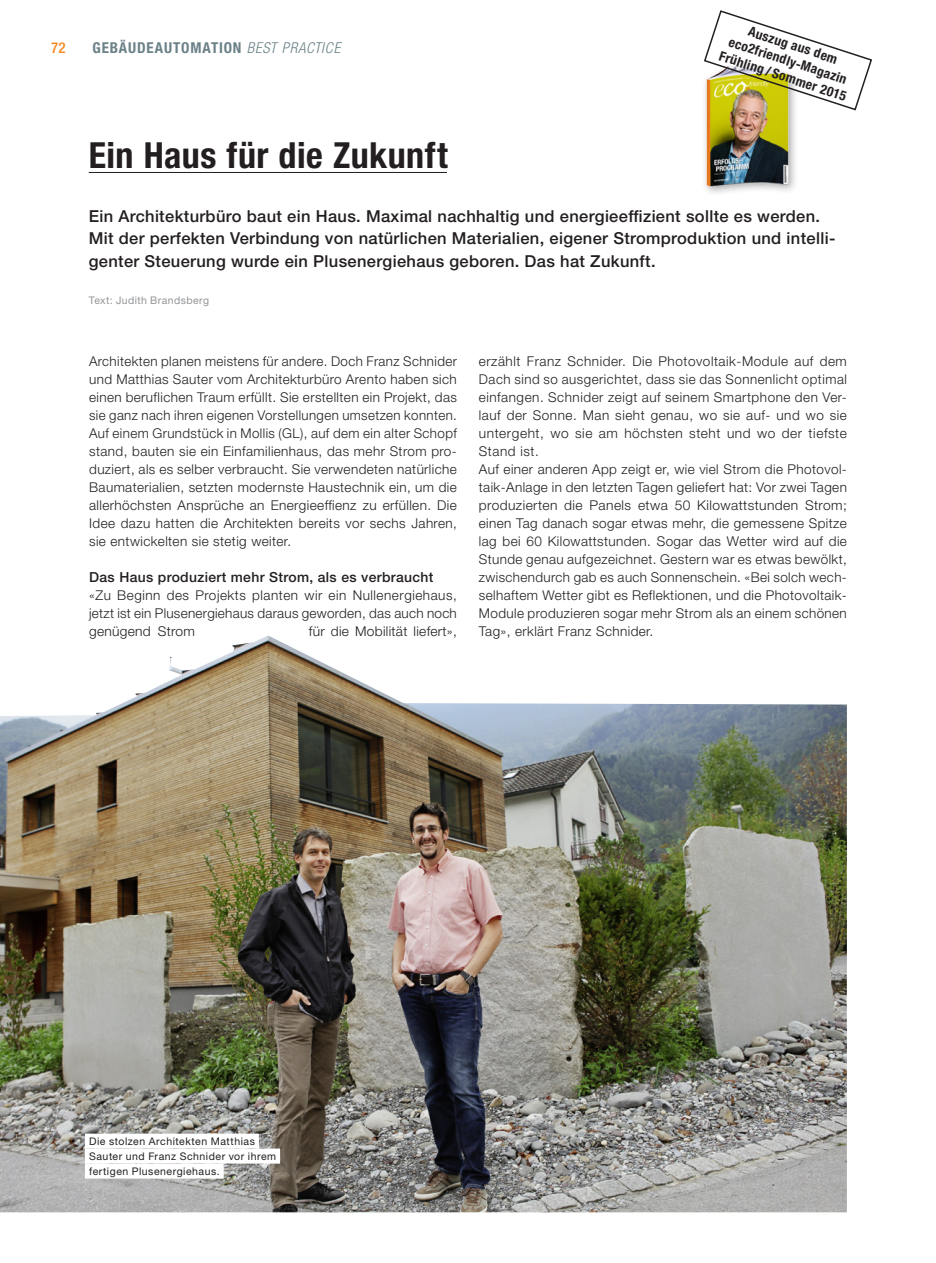
<style>
.page{position:relative;width:936px;height:1263px;background:#fff}
.page>*{position:absolute;margin:0;border:0;box-sizing:border-box;transform-origin:0 0}
._02_Titel{font:700 condensed 36px "Helvetica Neue LT Std";letter-spacing:.015em;color:#231f20}
._03_Lead{font:500 16.5px/22.5px "Helvetica Neue LT Std";letter-spacing:.02em;color:#231f20}
.t1{font:700 condensed 15px "Helvetica Neue LT Std";letter-spacing:.055em;color:#6b8188}
._01_Obertitel{font:500 condensed 15px "Helvetica Neue LT Std";color:#f6891f}
._04_Untertitel{font:500 13.8px "Helvetica Neue LT Std";letter-spacing:.025em;color:#231f20}
._05_Lauftext{font:300 13.5px/18px "Helvetica Neue LT Std";letter-spacing:.03em;color:#231f20;text-align:justify}
.Copytext{font:700 condensed 13.5px "Helvetica Neue LT Std";color:#231f20}
._06a_Bildlegende_Lin{font:10.5px "Helvetica Neue LT Std";letter-spacing:.045em;color:#231f20}
._08a_Text_Autor{font:10.5px "Helvetica Neue LT Std";letter-spacing:.04em;color:#939598}
.s1{font-weight:300;font-style:italic}
</style>
<div class="page">
<hr style="left:89px;top:172px;width:358px;height:1px;background:#231f20">
<img style="left:0;top:635px;width:846px;height:577px">
<div style="left:85px;top:1133px;width:174px;height:15px;background:#fff"></div>
<div style="left:85px;top:1148px;width:195px;height:15px;background:#fff"></div>
<div style="left:85px;top:1163px;width:139px;height:15px;background:#fff"></div>
<div style="left:701px;top:62px;width:97px;height:136px;background:#231f20;opacity:.4"></div>
<img style="left:701px;top:62px;width:91px;height:134px">
<svg style="left:703px;top:10px;width:170px;height:101px"></svg>
<p class="_01_Obertitel" style="left:51px;top:39px;width:16px">72</p>
<p class="t1" style="left:92px;top:39px;width:249px">GEBÄUDEAUTOMATION <span class="s1">BEST PRACTICE</span></p>
<p class="_02_Titel" style="left:89px;top:133px;width:360px">Ein Haus für die Zukunft</p>
<p class="Copytext" style="left:751px;top:23px;width:94px;rotate:18deg">Auszug aus dem</p>
<p class="Copytext" style="left:732px;top:34px;width:125px;rotate:18deg">eco2friendly-Magazin</p>
<p class="Copytext" style="left:722px;top:47px;width:135px;rotate:18deg">Frühling / Sommer 2015</p>
<p class="_03_Lead" style="left:89px;top:205px;width:748px">Ein Architekturbüro baut ein Haus. Maximal nachhaltig und energieeffizient sollte es werden.<br>Mit der perfekten Verbindung von natürlichen Materialien, eigener Stromproduktion und intelli&shy;genter Steuerung wurde ein Plusenergiehaus geboren. Das hat Zukunft.</p>
<p class="_08a_Text_Autor" style="left:89px;top:294px;width:122px">Text: Judith Brandsberg</p>
<p class="_05_Lauftext" style="left:89px;top:352px;width:369px">Architekten planen meistens für andere. Doch Franz Schnider und Matthias Sauter vom Architekturbüro Arento haben sich einen beruflichen Traum erfüllt. Sie erstellten ein Projekt, das sie ganz nach ihren eigenen Vorstellungen umsetzen konnten.<br>Auf einem Grundstück in Mollis (GL), auf dem ein alter Schopf stand, bauten sie ein Einfamilienhaus, das mehr Strom pro&shy;duziert, als es selber verbraucht. Sie verwendeten natürliche Baumaterialien, setzten modernste Haustechnik ein, um die allerhöchsten Ansprüche an Energieeffienz zu erfüllen. Die Idee dazu hatten die Architekten bereits vor sechs Jahren, sie entwickelten sie stetig weiter.</p>
<p class="_04_Untertitel" style="left:89px;top:569px;width:346px">Das Haus produziert mehr Strom, als es verbraucht</p>
<p class="_05_Lauftext" style="left:89px;top:586px;width:369px">«Zu Beginn des Projekts planten wir ein Nullenergiehaus, jetzt ist ein Plusenergiehaus daraus geworden, das auch noch genügend Strom</p>
<p class="_05_Lauftext" style="left:309px;top:622px;width:149px">für die Mobilität liefert»,</p>
<p class="_05_Lauftext" style="left:479px;top:352px;width:369px">erzählt Franz Schnider. Die Photovoltaik-Module auf dem Dach sind so ausgerichtet, dass sie das Sonnenlicht optimal einfangen. Schnider zeigt auf seinem Smartphone den Ver&shy;lauf der Sonne. Man sieht genau, wo sie auf- und wo sie untergeht, wo sie am höchsten steht und wo der tiefste Stand ist.</p>
<p class="_05_Lauftext" style="left:479px;top:460px;width:369px">Auf einer anderen App zeigt er, wie viel Strom die Photovol&shy;taik-Anlage in den letzten Tagen geliefert hat: Vor zwei Tagen produzierten die Panels etwa 50 Kilowattstunden Strom; einen Tag danach sogar etwas mehr, die gemessene Spitze lag bei 60 Kilowattstunden. Sogar das Wetter wird auf die Stunde genau aufgezeichnet. Gestern war es etwas bewölkt, zwischendurch gab es auch Sonnenschein. «Bei solch wech&shy;selhaftem Wetter gibt es Reflektionen, und die Photovoltaik-Module produzieren sogar mehr Strom als an einem schönen Tag», erklärt Franz Schnider.</p>
<p class="_06a_Bildlegende_Lin" style="left:89px;top:1135px;width:167px">Die stolzen Architekten Matthias</p>
<p class="_06a_Bildlegende_Lin" style="left:89px;top:1150px;width:188px">Sauter und Franz Schnider vor ihrem</p>
<p class="_06a_Bildlegende_Lin" style="left:89px;top:1165px;width:132px">fertigen Plusenergiehaus.</p>
</div>
